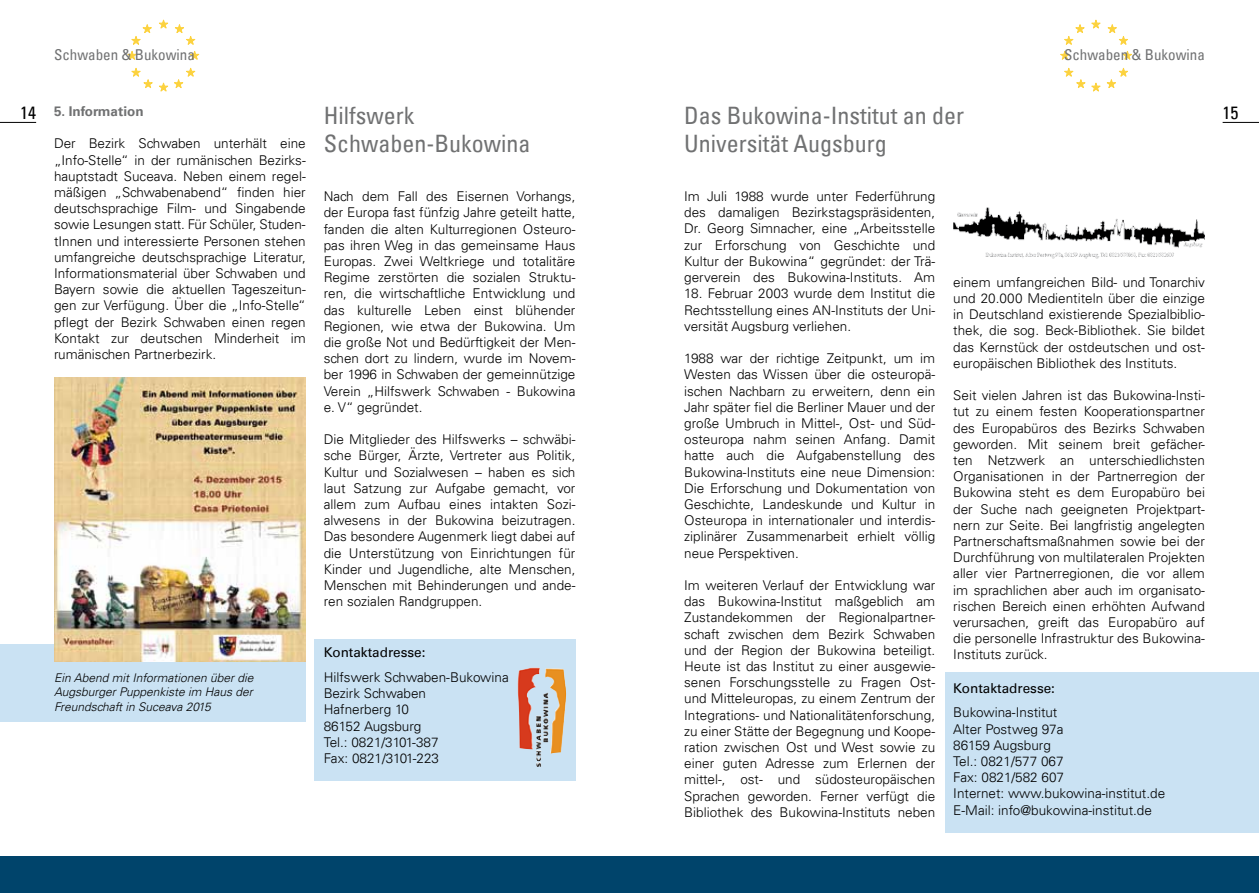
<style>
.page{position:relative;width:1259px;height:893px;background:#fff}
.page>*{position:absolute;margin:0;border:0;box-sizing:border-box;transform-origin:0 0}
.t1{font:condensed 24px/28.8px "Univers LT";color:#707172}
.t2{font:condensed 18px "Univers LT";color:#000}
.t3{font:condensed 15px "Univers LT";color:#707172}
.t4{font:300 13.5px/16.2px "Univers LT";color:#000;text-align:justify}
.t5{font:13.5px "Univers LT";color:#000}
.t6{font:700 13.5px "Univers LT";color:#707172}
.t7{font:italic 300 12px/14.4px "Univers LT";color:#000;text-align:justify}
</style>
<div class="page">
<div style="left:0;top:856px;width:1259px;height:37px;background:#00446b"></div>
<svg style="left:1091px;top:83px;width:9px;height:8px"></svg>
<svg style="left:1091px;top:20px;width:9px;height:8px"></svg>
<svg style="left:1108px;top:25px;width:19px;height:20px"></svg>
<svg style="left:1107px;top:68px;width:20px;height:20px"></svg>
<svg style="left:1123px;top:51px;width:8px;height:8px"></svg>
<svg style="left:1064px;top:25px;width:20px;height:20px"></svg>
<svg style="left:1064px;top:68px;width:21px;height:20px"></svg>
<svg style="left:1060px;top:51px;width:9px;height:8px"></svg>
<svg style="left:159px;top:83px;width:9px;height:8px"></svg>
<svg style="left:159px;top:20px;width:9px;height:8px"></svg>
<svg style="left:132px;top:25px;width:20px;height:20px"></svg>
<svg style="left:132px;top:68px;width:20px;height:20px"></svg>
<svg style="left:128px;top:51px;width:8px;height:8px"></svg>
<svg style="left:175px;top:25px;width:20px;height:20px"></svg>
<svg style="left:174px;top:68px;width:21px;height:20px"></svg>
<svg style="left:190px;top:51px;width:9px;height:8px"></svg>
<hr style="left:0;top:122px;width:36px;height:1px;background:#000">
<hr style="left:1222px;top:122px;width:37px;height:1px;background:#000">
<div style="left:0;top:644px;width:306px;height:78px;background:#cae2f3"></div>
<div style="left:945px;top:672px;width:314px;height:160px;background:#cae2f3"></div>
<img style="left:953px;top:207px;width:252px;height:52px">
<div style="left:314px;top:639px;width:261px;height:141px;background:#cae2f3"></div>
<img style="left:517px;top:667px;width:49px;height:86px">
<img style="left:54px;top:377px;width:252px;height:284px">
<p class="t3" style="left:54px;top:45px;width:142px">Schwaben &amp; Bukowina</p>
<p class="t3" style="left:1064px;top:45px;width:142px">Schwaben &amp; Bukowina</p>
<p class="t6" style="left:54px;top:103px;width:91px">5. Information</p>
<p class="t4" style="left:54px;top:136px;width:253px">Der Bezirk Schwaben unterhält eine „Info-Stelle“ in der rumänischen Bezirks&shy;hauptstadt Suceava. Neben einem regel&shy;mäßigen „Schwabenabend“ finden hier deutschsprachige Film- und Singabende sowie Lesungen statt. Für Schüler, Studen&shy;tInnen und interessierte Personen stehen umfangreiche deutschsprachige Literatur, Informationsmaterial über Schwaben und Bayern sowie die aktuellen Tageszeitun&shy;gen zur Verfügung. Über die „Info-Stelle“ pflegt der Bezirk Schwaben einen regen Kontakt zur deutschen Minderheit im rumänischen Partnerbezirk.</p>
<h1 class="t1" style="left:324px;top:100px;width:208px">Hilfswerk<br>Schwaben-Bukowina</h1>
<h2 class="t2" style="left:20px;top:101px;width:17px">14</h2>
<h1 class="t1" style="left:684px;top:100px;width:281px">Das Bukowina-Institut an der</h1>
<h2 class="t2" style="left:1222px;top:101px;width:17px">15</h2>
<h1 class="t1" style="left:684px;top:129px;width:204px">Universität Augsburg</h1>
<p class="t4" style="left:684px;top:188px;width:252px">Im Juli 1988 wurde unter Federführung des damaligen Bezirkstagspräsidenten, Dr. Georg Simnacher, eine „Arbeitsstelle zur Erforschung von Geschichte und Kultur der Bukowina“ gegründet: der Trä&shy;gerverein des Bukowina-Instituts. Am</p>
<p class="t4" style="left:684px;top:285px;width:252px">18. Februar 2003 wurde dem Institut die Rechtsstellung eines AN-Instituts der Uni&shy;versität Augsburg verliehen.</p>
<p class="t4" style="left:684px;top:350px;width:252px">1988 war der richtige Zeitpunkt, um im Westen das Wissen über die osteuropä&shy;ischen Nachbarn zu erweitern, denn ein Jahr später fiel die Berliner Mauer und der große Umbruch in Mittel-, Ost- und Süd&shy;osteuropa nahm seinen Anfang. Damit hatte auch die Aufgabenstellung des Bukowina-Instituts eine neue Dimension:<br>Die Erforschung und Dokumentation von Geschichte, Landeskunde und Kultur in Osteuropa in internationaler und interdis&shy;ziplinärer Zusammenarbeit erhielt völlig neue Perspektiven.</p>
<p class="t4" style="left:684px;top:577px;width:252px">Im weiteren Verlauf der Entwicklung war das Bukowina-Institut maßgeblich am Zustandekommen der Regionalpartner&shy;schaft zwischen dem Bezirk Schwaben und der Region der Bukowina beteiligt.<br>Heute ist das Institut zu einer ausgewie&shy;senen Forschungsstelle zu Fragen Ost&shy;und Mitteleuropas, zu einem Zentrum der Integrations- und Nationalitätenforschung, zu einer Stätte der Begegnung und Koope&shy;ration zwischen Ost und West sowie zu einer guten Adresse zum Erlernen der mittel-, ost- und südosteuropäischen Sprachen geworden. Ferner verfügt die Bibliothek des Bukowina-Instituts neben</p>
<p class="t4" style="left:324px;top:188px;width:253px">Nach dem Fall des Eisernen Vorhangs, der Europa fast fünfzig Jahre geteilt hatte, fanden die alten Kulturregionen Osteuro&shy;pas ihren Weg in das gemeinsame Haus Europas. Zwei Weltkriege und totalitäre Regime zerstörten die sozialen Struktu&shy;ren, die wirtschaftliche Entwicklung und das kulturelle Leben einst blühender Regionen, wie etwa der Bukowina. Um die große Not und Bedürftigkeit der Men&shy;schen dort zu lindern, wurde im Novem&shy;ber 1996 in Schwaben der gemeinnützige Verein „Hilfswerk Schwaben - Bukowina e. V“ gegründet.</p>
<p class="t4" style="left:324px;top:431px;width:253px">Die Mitglieder des Hilfswerks – schwäbi&shy;sche Bürger, Ärzte, Vertreter aus Politik, Kultur und Sozialwesen – haben es sich laut Satzung zur Aufgabe gemacht, vor allem zum Aufbau eines intakten Sozi&shy;alwesens in der Bukowina beizutragen.<br>Das besondere Augenmerk liegt dabei auf die Unterstützung von Einrichtungen für Kinder und Jugendliche, alte Menschen, Menschen mit Behinderungen und ande&shy;ren sozialen Randgruppen.</p>
<p class="t5" style="left:324px;top:645px;width:103px">Kontaktadresse:</p>
<p class="t4" style="left:324px;top:669px;width:187px;text-align:left">Hilfswerk Schwaben-Bukowina<br>Bezirk Schwaben<br>Hafnerberg 10<br>86152 Augsburg<br>Tel.: 0821/3101-387<br>Fax: 0821/3101-223</p>
<p class="t4" style="left:953px;top:274px;width:253px">einem umfangreichen Bild- und Tonarchiv und 20.000 Medientiteln über die einzige in Deutschland existierende Spezialbiblio&shy;thek, die sog. Beck-Bibliothek. Sie bildet das Kernstück der ostdeutschen und ost&shy;europäischen Bibliothek des Instituts.</p>
<p class="t4" style="left:953px;top:387px;width:253px">Seit vielen Jahren ist das Bukowina-Insti&shy;tut zu einem festen Kooperationspartner des Europabüros des Bezirks Schwaben geworden. Mit seinem breit gefächer&shy;ten Netzwerk an unterschiedlichsten Organisationen in der Partnerregion der Bukowina steht es dem Europabüro bei der Suche nach geeigneten Projektpart&shy;nern zur Seite. Bei langfristig angelegten Partnerschaftsmaßnahmen sowie bei der Durchführung von multilateralen Projekten aller vier Partnerregionen, die vor allem im sprachlichen aber auch im organisato&shy;rischen Bereich einen erhöhten Aufwand verursachen, greift das Europabüro auf die personelle Infrastruktur des Bukowina-Instituts zurück.</p>
<p class="t5" style="left:953px;top:680px;width:103px">Kontaktadresse:</p>
<p class="t4" style="left:953px;top:704px;width:213px;text-align:left">Bukowina-Institut<br>Alter Postweg 97a<br>86159 Augsburg<br>Tel.: 0821/577 067<br>Fax: 0821/582 607<br>Internet: www.bukowina-institut.de<br>E-Mail: info@bukowina-institut.de</p>
<p class="t7" style="left:54px;top:670px;width:201px">Ein Abend mit Informationen über die Augsburger Puppenkiste im Haus der Freundschaft in Suceava 2015</p>
</div>
